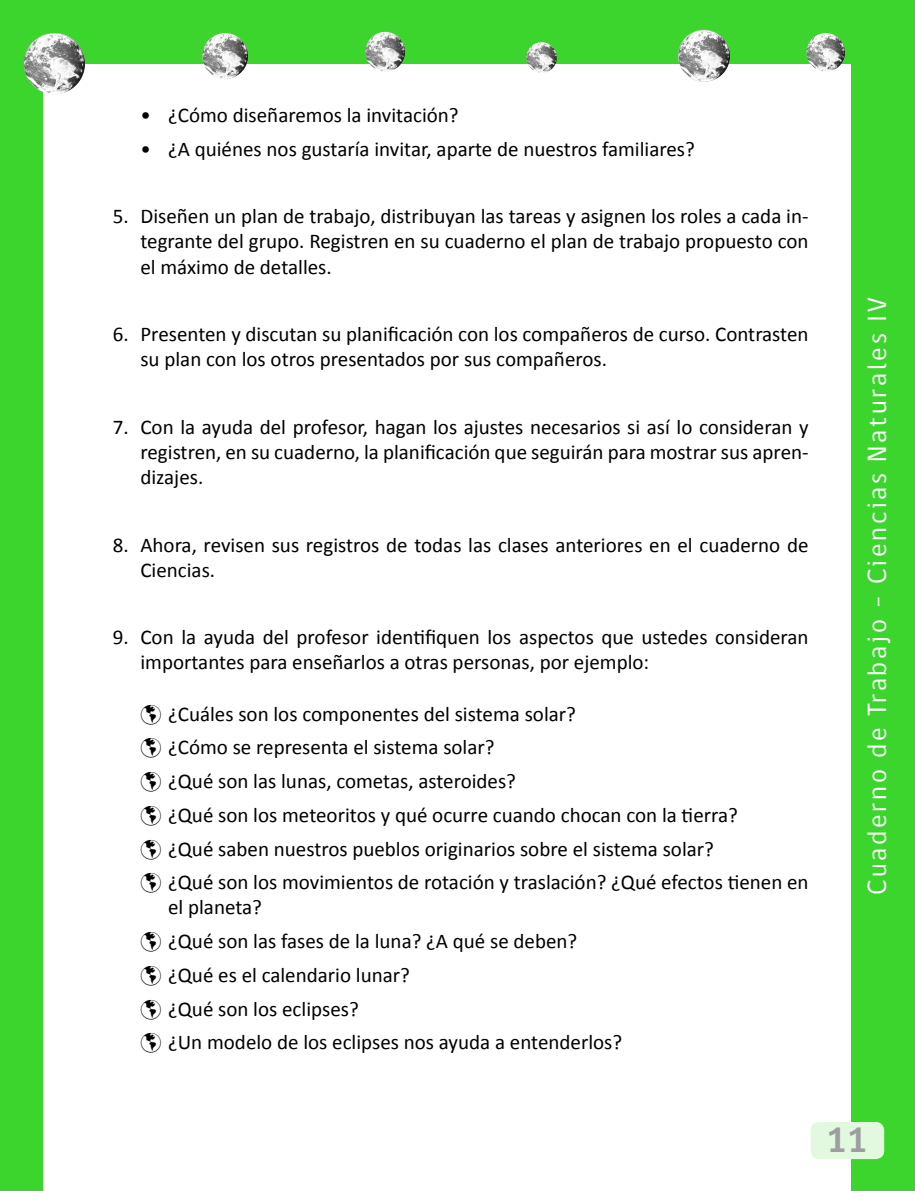
<style>
.page{position:relative;width:915px;height:1191px;background:#fff}
.page>*{position:absolute;margin:0;border:0;box-sizing:border-box;transform-origin:0 0}
.t1{font:700 36px "gob CL";color:#9c9e9f}
.t2{font:27px "gob CL";letter-spacing:.1em;color:#fff}
.t3{font:21px/25.2px "Calibri";color:#000}
</style>
<div class="page">
<div style="left:850px;top:0;width:64px;height:1191px;background:#3cd52e"></div>
<div style="left:0;top:0;width:914px;height:64px;background:#3cd52e"></div>
<div style="left:0;top:0;width:42px;height:1191px;background:#3cd52e"></div>
<div style="left:810px;top:1122px;width:73px;height:37px;background:#e2f9e0;border-radius:9px"></div>
<img style="left:24px;top:33px;width:31px;height:46px">
<img style="left:365px;top:32px;width:21px;height:30px">
<img style="left:678px;top:30px;width:26px;height:40px">
<img style="left:806px;top:33px;width:20px;height:29px">
<img style="left:202px;top:33px;width:24px;height:35px">
<img style="left:526px;top:42px;width:15px;height:24px">
<p class="t3" style="left:140px;top:103px;width:319px">• ¿Cómo diseñaremos la invitación?</p>
<p class="t3" style="left:140px;top:136px;width:555px">• ¿A quiénes nos gustaría invitar, aparte de nuestros familiares?</p>
<p class="t3" style="left:140px;top:204px;width:669px;text-align:justify;text-indent:-28px">5. Diseñen un plan de trabajo, distribuyan las tareas y asignen los roles a cada in&shy;tegrante del grupo. Registren en su cuaderno el plan de trabajo propuesto con el máximo de detalles.</p>
<p class="t3" style="left:140px;top:321px;width:669px;text-indent:-28px">6. Presenten y discutan su planificación con los compañeros de curso. Contrasten su plan con los otros presentados por sus compañeros.</p>
<p class="t3" style="left:140px;top:414px;width:669px;text-align:justify;text-indent:-28px">7. Con la ayuda del profesor, hagan los ajustes necesarios si así lo consideran y registren, en su cuaderno, la planificación que seguirán para mostrar sus apren&shy;dizajes.</p>
<p class="t3" style="left:140px;top:532px;width:669px;text-indent:-28px">8. Ahora, revisen sus registros de todas las clases anteriores en el cuaderno de<br>Ciencias.</p>
<p class="t3" style="left:140px;top:625px;width:669px;text-indent:-28px">9. Con la ayuda del profesor identifiquen los aspectos que ustedes consideran importantes para enseñarlos a otras personas, por ejemplo:</p>
<p class="t3" style="left:140px;top:701px;width:437px">☑ ¿Cuáles son los componentes del sistema solar?</p>
<p class="t3" style="left:140px;top:735px;width:355px">☑ ¿Cómo se representa el sistema solar?</p>
<p class="t3" style="left:140px;top:768px;width:377px">☑ ¿Qué son las lunas, cometas, asteroides?</p>
<p class="t3" style="left:140px;top:802px;width:598px">☑ ¿Qué son los meteoritos y qué ocurre cuando chocan con la tierra?</p>
<p class="t3" style="left:140px;top:836px;width:575px">☑ ¿Qué saben nuestros pueblos originarios sobre el sistema solar?</p>
<p class="t3" style="left:168px;top:869px;width:641px;text-indent:-28px">☑ ¿Qué son los movimientos de rotación y traslación? ¿Qué efectos tienen en el planeta?</p>
<p class="t3" style="left:140px;top:928px;width:438px">☑ ¿Qué son las fases de la luna? ¿A qué se deben?</p>
<p class="t3" style="left:140px;top:962px;width:271px">☑ ¿Qué es el calendario lunar?</p>
<p class="t3" style="left:140px;top:996px;width:220px">☑ ¿Qué son los eclipses?</p>
<p class="t3" style="left:140px;top:1029px;width:483px">☑ ¿Un modelo de los eclipses nos ayuda a entenderlos?</p>
<p class="t2" style="left:858px;top:894px;width:599px;rotate:-90deg">Cuaderno de Trabajo - Ciencias Naturales IV</p>
<h1 class="t1" style="left:826px;top:1115px;width:43px">11</h1>
</div>
